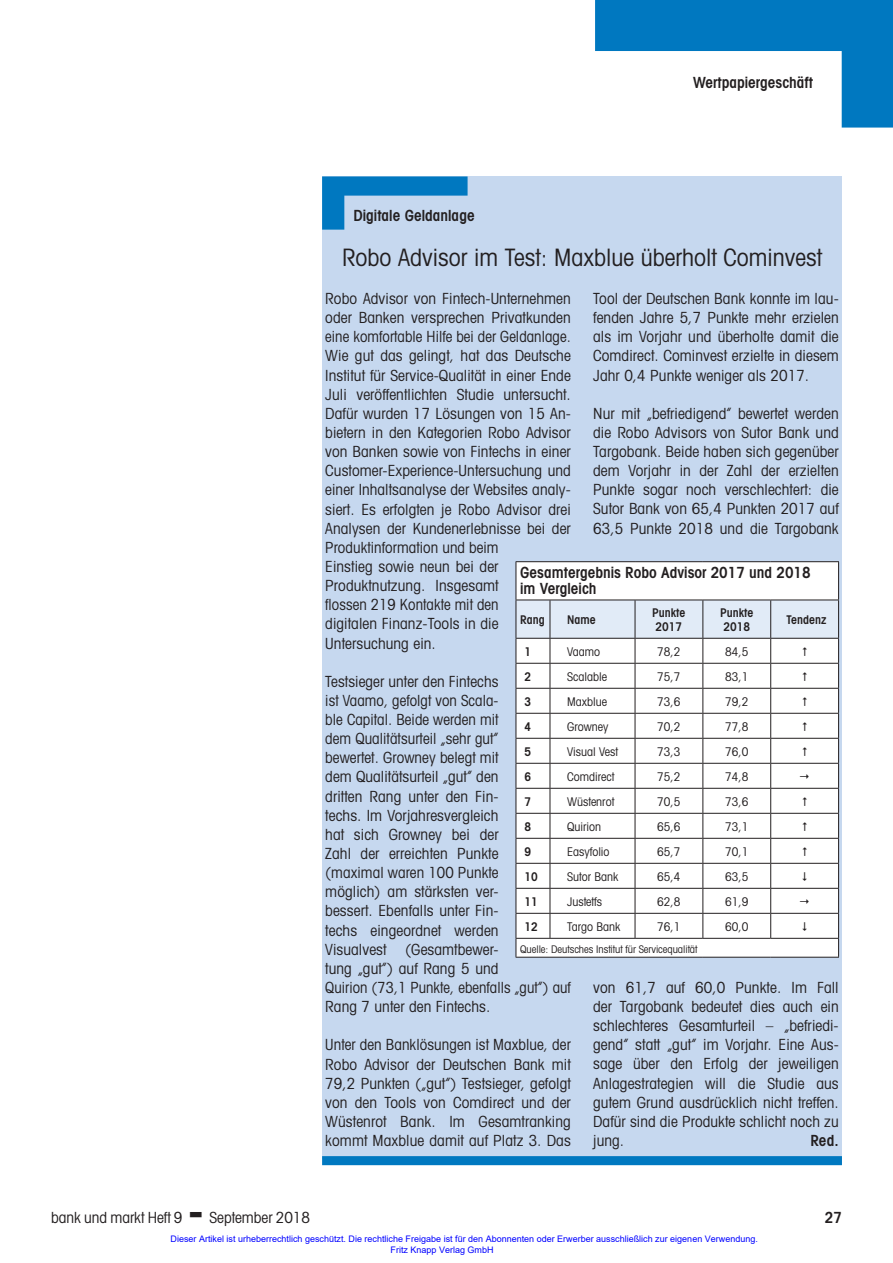
<style>
.page{position:relative;width:893px;height:1263px;background:#fff}
.page>*{position:absolute;margin:0;border:0;box-sizing:border-box;transform-origin:0 0}
.t1{font:condensed 24px "Avant Garde";color:#231f20}
.t2{font:condensed 15.3px/19.2px "Avant Garde";letter-spacing:.005em;color:#231f20;text-align:justify}
.t3{font:600 condensed 15.3px/16.5px "Avant Garde";color:#231f20}
.t4{font:condensed 12px "Avant Garde";color:#231f20}
.t5{font:600 condensed 12px/14.2px "Avant Garde";color:#231f20}
.t6{font:condensed 10.5px "Avant Garde";letter-spacing:-.005em;color:#231f20}
.t7{font:9px/10.8px "Arial";color:#00f}
</style>
<div class="page">
<div style="left:322px;top:176px;width:520px;height:983px;background:#c6d8ef"></div>
<div style="left:322px;top:1156px;width:520px;height:9px;background:#0078c0"></div>
<svg style="left:322px;top:176px;width:146px;height:54px"></svg>
<div style="left:517px;top:562px;width:321px;height:38px;background:#fff"></div>
<hr style="left:516px;top:561px;width:34px;height:1px;background:#231f20">
<hr style="left:516px;top:562px;width:1px;height:38px;background:#231f20">
<hr style="left:550px;top:561px;width:85px;height:1px;background:#231f20">
<hr style="left:635px;top:561px;width:68px;height:1px;background:#231f20">
<hr style="left:703px;top:561px;width:68px;height:1px;background:#231f20">
<hr style="left:771px;top:561px;width:68px;height:1px;background:#231f20">
<hr style="left:838px;top:562px;width:1px;height:38px;background:#231f20">
<hr style="left:516px;top:957px;width:34px;height:1px;background:#231f20">
<hr style="left:550px;top:957px;width:85px;height:1px;background:#231f20">
<hr style="left:635px;top:957px;width:68px;height:1px;background:#231f20">
<hr style="left:703px;top:957px;width:68px;height:1px;background:#231f20">
<hr style="left:771px;top:957px;width:68px;height:1px;background:#231f20">
<svg style="left:595px;top:0;width:298px;height:128px"></svg>
<svg style="left:516px;top:600px;width:323px;height:357px;background:#eff0f2"></svg>
<p class="t3" style="left:693px;top:74px;width:122px">Wertpapiergeschäft</p>
<p class="t3" style="left:353px;top:207px;width:123px">Digitale Geldanlage</p>
<h1 class="t1" style="left:342px;top:242px;width:481px">Robo Advisor im Test: Maxblue überholt Cominvest</h1>
<p class="t2" style="left:593px;top:289px;width:247px">Tool der Deutschen Bank konnte im lau&shy;fenden Jahre 5,7 Punkte mehr erzielen als im Vorjahr und überholte damit die Comdirect. Cominvest erzielte in diesem Jahr 0,4 Punkte weniger als 2017.</p>
<p class="t2" style="left:593px;top:403px;width:247px">Nur mit „befriedigend” bewertet werden die Robo Advisors von Sutor Bank und Targobank. Beide haben sich gegenüber dem Vorjahr in der Zahl der erzielten Punkte sogar noch verschlechtert: die Sutor Bank von 65,4 Punkten 2017 auf 63,5 Punkte 2018 und die Targobank</p>
<p class="t2" style="left:325px;top:289px;width:247px;text-align:left">Robo Advisor von Fintech-Unternehmen oder Banken versprechen Privatkunden eine komfortable Hilfe bei der Geldanlage.<br>Wie gut das gelingt, hat das Deutsche Institut für Service-Qualität in einer Ende Juli veröffentlichten Studie untersucht.<br>Dafür wurden 17 Lösungen von 15 An&shy;bietern in den Kategorien Robo Advisor von Banken sowie von Fintechs in einer Customer-Experience-Untersuchung und einer Inhaltsanalyse der Websites analy&shy;siert. Es erfolgten je Robo Advisor drei Analysen der Kundenerlebnisse bei der Produktinformation und beim<br>Einstieg sowie neun bei der Produktnutzung. Insgesamt<br>flossen 219 Kontakte mit den<br>digitalen Finanz-Tools in die Untersuchung ein.</p>
<p class="t2" style="left:325px;top:671px;width:247px;text-align:left">Testsieger unter den Fintechs<br>ist Vaamo, gefolgt von Scala-<br>ble Capital. Beide werden mit<br>dem Qualitätsurteil „sehr gut”<br>bewertet. Growney belegt mit<br>dem Qualitätsurteil „gut” den<br>dritten Rang unter den Fin-<br>techs. Im Vorjahresvergleich<br>hat sich Growney bei der<br>Zahl der erreichten Punkte<br>(maximal waren 100 Punkte<br>möglich) am stärksten ver-<br>bessert. Ebenfalls unter Fin-<br>techs eingeordnet werden<br>Visualvest (Gesamtbewer-<br>tung „gut”) auf Rang 5 und<br>Quirion (73,1 Punkte, ebenfalls „gut”) auf<br>Rang 7 unter den Fintechs.</p>
<p class="t2" style="left:325px;top:1035px;width:247px">Unter den Banklösungen ist Maxblue, der Robo Advisor der Deutschen Bank mit 79,2 Punkten („gut”) Testsieger, gefolgt von den Tools von Comdirect und der Wüstenrot Bank. Im Gesamtranking kommt Maxblue damit auf Platz 3. Das</p>
<p class="t3" style="left:520px;top:564px;width:292px">Gesamtergebnis Robo Advisor 2017 und 2018 im Vergleich</p>
<p class="t5" style="left:520px;top:612px;width:26px">Rang</p>
<p class="t5" style="left:567px;top:612px;width:30px">Name</p>
<p class="t5" style="left:652px;top:605px;width:35px">Punkte<br>2017</p>
<p class="t5" style="left:720px;top:605px;width:35px">Punkte<br>2018</p>
<p class="t5" style="left:786px;top:612px;width:41px">Tendenz</p>
<p class="t5" style="left:524px;top:644px;width:8px">1</p>
<p class="t4" style="left:567px;top:644px;width:35px">Vaamo</p>
<p class="t4" style="left:657px;top:644px;width:25px">78,2</p>
<p class="t4" style="left:725px;top:644px;width:25px">84,5</p>
<p class="t5" style="left:524px;top:669px;width:8px">2</p>
<p class="t4" style="left:567px;top:669px;width:41px">Scalable</p>
<p class="t4" style="left:657px;top:669px;width:25px">75,7</p>
<p class="t4" style="left:725px;top:669px;width:25px">83,1</p>
<p class="t5" style="left:524px;top:694px;width:8px">3</p>
<p class="t4" style="left:567px;top:694px;width:41px">Maxblue</p>
<p class="t4" style="left:657px;top:694px;width:25px">73,6</p>
<p class="t4" style="left:725px;top:694px;width:25px">79,2</p>
<p class="t5" style="left:524px;top:719px;width:8px">4</p>
<p class="t4" style="left:567px;top:719px;width:43px">Growney</p>
<p class="t4" style="left:657px;top:719px;width:25px">70,2</p>
<p class="t4" style="left:725px;top:719px;width:25px">77,8</p>
<p class="t5" style="left:524px;top:744px;width:8px">5</p>
<p class="t4" style="left:567px;top:744px;width:53px">Visual Vest</p>
<p class="t4" style="left:657px;top:744px;width:25px">73,3</p>
<p class="t4" style="left:725px;top:744px;width:25px">76,0</p>
<p class="t5" style="left:524px;top:769px;width:8px">6</p>
<p class="t4" style="left:567px;top:769px;width:49px">Comdirect</p>
<p class="t4" style="left:657px;top:769px;width:25px">75,2</p>
<p class="t4" style="left:725px;top:769px;width:25px">74,8</p>
<p class="t5" style="left:524px;top:794px;width:8px">7</p>
<p class="t4" style="left:567px;top:794px;width:49px">Wüstenrot</p>
<p class="t4" style="left:657px;top:794px;width:25px">70,5</p>
<p class="t4" style="left:725px;top:794px;width:25px">73,6</p>
<p class="t5" style="left:524px;top:819px;width:8px">8</p>
<p class="t4" style="left:567px;top:819px;width:35px">Quirion</p>
<p class="t4" style="left:657px;top:819px;width:25px">65,6</p>
<p class="t4" style="left:725px;top:819px;width:25px">73,1</p>
<p class="t5" style="left:524px;top:844px;width:8px">9</p>
<p class="t4" style="left:567px;top:844px;width:44px">Easyfolio</p>
<p class="t4" style="left:657px;top:844px;width:25px">65,7</p>
<p class="t4" style="left:725px;top:844px;width:25px">70,1</p>
<p class="t5" style="left:524px;top:869px;width:15px">10</p>
<p class="t4" style="left:567px;top:869px;width:53px">Sutor Bank</p>
<p class="t4" style="left:657px;top:869px;width:25px">65,4</p>
<p class="t4" style="left:725px;top:869px;width:25px">63,5</p>
<p class="t5" style="left:524px;top:894px;width:15px">11</p>
<p class="t4" style="left:567px;top:894px;width:37px">Justetfs</p>
<p class="t4" style="left:657px;top:894px;width:25px">62,8</p>
<p class="t4" style="left:725px;top:894px;width:25px">61,9</p>
<p class="t5" style="left:524px;top:919px;width:15px">12</p>
<p class="t4" style="left:567px;top:919px;width:55px">Targo Bank</p>
<p class="t4" style="left:657px;top:919px;width:25px">76,1</p>
<p class="t4" style="left:725px;top:919px;width:25px">60,0</p>
<p class="t6" style="left:520px;top:943px;width:179px">Quelle: Deutsches Institut für Servicequalität</p>
<p class="t2" style="left:593px;top:977px;width:247px">von 61,7 auf 60,0 Punkte. Im Fall der Targobank bedeutet dies auch ein schlechteres Gesamturteil – „befriedi&shy;gend” statt „gut” im Vorjahr. Eine Aus&shy;sage über den Erfolg der jeweiligen Anlagestrategien will die Studie aus gutem Grund ausdrücklich nicht treffen.<br>Dafür sind die Produkte schlicht noch zu jung.</p>
<p class="t3" style="left:810px;top:1132px;width:30px">Red.</p>
<p class="t2" style="left:51px;top:1207px;width:133px">bank und markt Heft 9</p>
<p class="t2" style="left:209px;top:1207px;width:102px">September 2018</p>
<p class="t3" style="left:825px;top:1208px;width:19px">27</p>
<p class="t7" style="left:391px;top:1233px;width:369px;text-indent:-220px">Dieser Artikel ist urheberrechtlich geschützt. Die rechtliche Freigabe ist für den Abonnenten oder Erwerber ausschließlich zur eigenen Verwendung.<br>Fritz Knapp Verlag GmbH</p>
</div>
